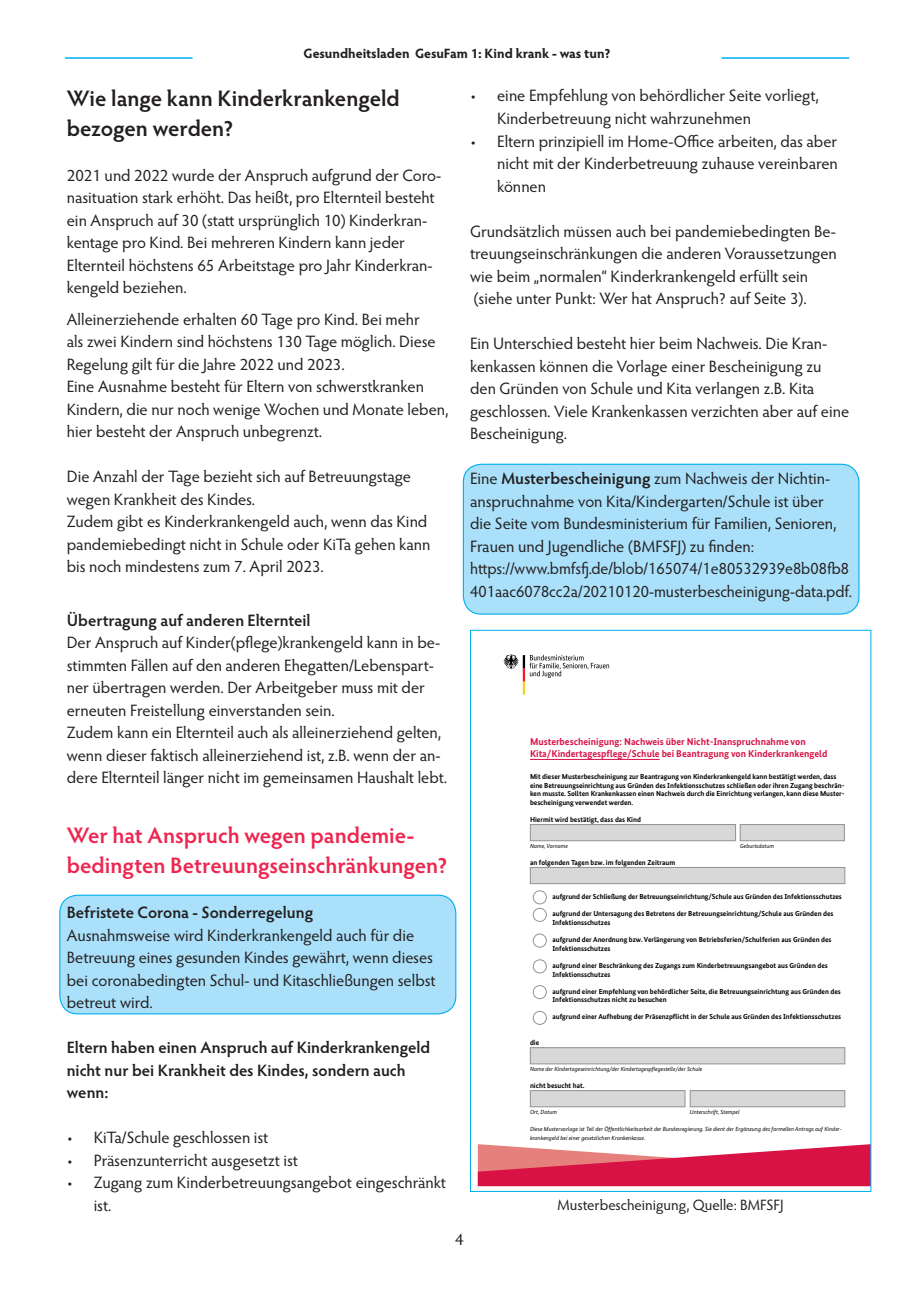
<style>
.page{position:relative;width:919px;height:1289px;background:#fff}
.page>*{position:absolute;margin:0;border:0;box-sizing:border-box;transform-origin:0 0}
.t1{font:600 22.5px/30px "Hypatia Sans Pro";color:#ed264f}
.t2{font:600 22.5px/30px "Hypatia Sans Pro";letter-spacing:-.005em;color:#231f20}
.t3{font:16.5px/22.5px "Hypatia Sans Pro";color:#231f20}
.t4{font:600 16.5px/22.5px "Hypatia Sans Pro";color:#231f20}
.t5{font:15px "Hypatia Sans Pro";color:#231f20}
.t6{font:700 13.5px "Hypatia Sans Pro";letter-spacing:-.005em;color:#231f20}
.t7{font:700 9.9px/11.9px "Bundes Sans";color:#d81245}
.t8{font:700 7.2px/8.6px "Bundes Sans";color:#000002}
.t9{font:italic 6px/8.6px "Bundes Sans";color:#000002}
.s1{font-weight:600}
</style>
<div class="page">
<hr style="left:65px;top:57px;width:127px;height:2px;background:#00aeef">
<hr style="left:721px;top:57px;width:128px;height:2px;background:#00aeef">
<div style="left:60px;top:895px;width:396px;height:118px;background:#aae0f9;border-radius:18px"></div>
<div style="left:59px;top:894px;width:397px;height:120px;border:1px solid #00aeef;border-radius:18px"></div>
<div style="left:463px;top:464px;width:395px;height:150px;background:#aae0f9;border-radius:18px"></div>
<div style="left:463px;top:463px;width:396px;height:151px;border:1px solid #00aeef;border-radius:18px"></div>
<hr style="left:530px;top:759px;width:129px;height:1px;background:#d81245">
<div style="left:533px;top:890px;width:13px;height:14px;border:1px solid #929494;border-radius:50%"></div>
<div style="left:533px;top:908px;width:13px;height:13px;border:1px solid #929494;border-radius:50%"></div>
<div style="left:533px;top:933px;width:13px;height:14px;border:1px solid #929494;border-radius:50%"></div>
<div style="left:533px;top:959px;width:13px;height:14px;border:1px solid #929494;border-radius:50%"></div>
<div style="left:533px;top:985px;width:13px;height:14px;border:1px solid #929494;border-radius:50%"></div>
<div style="left:533px;top:1010px;width:13px;height:14px;border:1px solid #929494;border-radius:50%"></div>
<div style="left:530px;top:824px;width:205px;height:16px;background:#d8d8d8"></div>
<div style="left:530px;top:824px;width:205px;height:17px;border:1px solid #929494"></div>
<div style="left:530px;top:1090px;width:155px;height:16px;background:#d8d8d8"></div>
<div style="left:530px;top:1090px;width:155px;height:17px;border:1px solid #929494"></div>
<div style="left:690px;top:1090px;width:154px;height:16px;background:#d8d8d8"></div>
<div style="left:689px;top:1090px;width:156px;height:17px;border:1px solid #929494"></div>
<div style="left:530px;top:867px;width:314px;height:16px;background:#d8d8d8"></div>
<div style="left:530px;top:867px;width:315px;height:17px;border:1px solid #929494"></div>
<div style="left:530px;top:1047px;width:314px;height:16px;background:#d8d8d8"></div>
<div style="left:530px;top:1047px;width:315px;height:17px;border:1px solid #929494"></div>
<div style="left:740px;top:824px;width:104px;height:16px;background:#d8d8d8"></div>
<div style="left:739px;top:824px;width:105px;height:17px;border:1px solid #929494"></div>
<svg style="left:503px;top:654px;width:106px;height:40px"></svg>
<svg style="left:478px;top:1144px;width:391px;height:42px"></svg>
<p class="t6" style="left:303px;top:44px;width:308px">Gesundheitsladen GesuFam 1: Kind krank - was tun?</p>
<h1 class="t2" style="left:67px;top:82px;width:334px">Wie lange kann Kinderkrankengeld bezogen werden?</h1>
<p class="t3" style="left:67px;top:163px;width:376px">2021 und 2022 wurde der Anspruch aufgrund der Coro&shy;nasituation stark erhöht. Das heißt, pro Elternteil besteht ein Anspruch auf 30 (statt ursprünglich 10) Kinderkran&shy;kentage pro Kind. Bei mehreren Kindern kann jeder Elternteil höchstens 65 Arbeitstage pro Jahr Kinderkran&shy;kengeld beziehen.</p>
<p class="t3" style="left:67px;top:307px;width:383px">Alleinerziehende erhalten 60 Tage pro Kind. Bei mehr<br>als zwei Kindern sind höchstens 130 Tage möglich. Diese Regelung gilt für die Jahre 2022 und 2023.<br>Eine Ausnahme besteht für Eltern von schwerstkranken Kindern, die nur noch wenige Wochen und Monate leben, hier besteht der Anspruch unbegrenzt.</p>
<p class="t3" style="left:67px;top:464px;width:365px">Die Anzahl der Tage bezieht sich auf Betreuungstage wegen Krankheit des Kindes.<br>Zudem gibt es Kinderkrankengeld auch, wenn das Kind pandemiebedingt nicht in Schule oder KiTa gehen kann bis noch mindestens zum 7. April 2023.</p>
<p class="t4" style="left:67px;top:608px;width:245px">Übertragung auf anderen Elternteil</p>
<p class="t3" style="left:67px;top:631px;width:382px">Der Anspruch auf Kinder(pflege)krankengeld kann in be&shy;stimmten Fällen auf den anderen Ehegatten/Lebenspart&shy;ner übertragen werden. Der Arbeitgeber muss mit der erneuten Freistellung einverstanden sein.<br>Zudem kann ein Elternteil auch als alleinerziehend gelten, wenn dieser faktisch alleinerziehend ist, z.B. wenn der an&shy;dere Elternteil länger nicht im gemeinsamen Haushalt lebt.</p>
<h1 class="t1" style="left:67px;top:819px;width:382px">Wer hat Anspruch wegen pandemie&shy;bedingten Betreuungseinschränkungen?</h1>
<p class="t4" style="left:67px;top:900px;width:248px">Befristete Corona - Sonderregelung</p>
<p class="t3" style="left:67px;top:923px;width:370px">Ausnahmsweise wird Kinderkrankengeld auch für die Betreuung eines gesunden Kindes gewährt, wenn dieses bei coronabedingten Schul- und Kitaschließungen selbst betreut wird.</p>
<p class="t4" style="left:67px;top:1035px;width:365px">Eltern haben einen Anspruch auf Kinderkrankengeld nicht nur bei Krankheit des Kindes, sondern auch wenn:</p>
<p class="t3" style="left:67px;top:1125px;width:203px">• KiTa/Schule geschlossen ist</p>
<p class="t3" style="left:67px;top:1148px;width:233px">• Präsenzunterricht ausgesetzt ist</p>
<p class="t3" style="left:94px;top:1170px;width:353px;text-indent:-27px">• Zugang zum Kinderbetreuungsangebot eingeschränkt ist.</p>
<p class="t3" style="left:497px;top:84px;width:323px;text-indent:-27px">• eine Empfehlung von behördlicher Seite vorliegt,<br>Kinderbetreuung nicht wahrzunehmen</p>
<p class="t3" style="left:497px;top:129px;width:342px;text-align:justify;text-indent:-27px">• Eltern prinzipiell im Home-Office arbeiten, das aber nicht mit der Kinderbetreuung zuhause vereinbaren können</p>
<p class="t3" style="left:470px;top:219px;width:368px">Grundsätzlich müssen auch bei pandemiebedingten Be&shy;treuungseinschränkungen die anderen Voraussetzungen wie beim „normalen“ Kinderkrankengeld erfüllt sein (siehe unter Punkt: Wer hat Anspruch? auf Seite 3).</p>
<p class="t3" style="left:470px;top:332px;width:380px">Ein Unterschied besteht hier beim Nachweis. Die Kran&shy;kenkassen können die Vorlage einer Bescheinigung zu den Gründen von Schule und Kita verlangen z.B. Kita geschlossen. Viele Krankenkassen verzichten aber auf eine Bescheinigung.</p>
<p class="t3" style="left:470px;top:467px;width:383px">Eine <span class="s1">Musterbescheinigung</span> zum Nachweis der Nichtin&shy;anspruchnahme von Kita/Kindergarten/Schule ist über<br>die Seite vom Bundesministerium für Familien, Senioren, Frauen und Jugendliche (BMFSFJ) zu finden: https://www.bmfsfj.de/blob/165074/1e80532939e8b08fb8<br>401aac6078cc2a/20210120-musterbescheinigung-data.pdf.</p>
<p class="t7" style="left:530px;top:735px;width:299px">Musterbescheinigung: Nachweis über Nicht-Inanspruchnahme von<br>Kita/Kindertagespflege/Schule bei Beantragung von Kinderkrankengeld</p>
<p class="t8" style="left:530px;top:772px;width:316px">Mit dieser Musterbescheinigung zur Beantragung von Kinderkrankengeld kann bestätigt werden, dass eine Betreuungseinrichtung aus Gründen des Infektionsschutzes schließen oder ihren Zugang beschrän&shy;ken musste. Sollten Krankenkassen einen Nachweis durch die Einrichtung verlangen, kann diese Muster&shy;bescheinigung verwendet werden.</p>
<p class="t8" style="left:530px;top:815px;width:112px">Hiermit wird bestätigt, dass das Kind</p>
<p class="t9" style="left:530px;top:841px;width:40px">Name, Vorname</p>
<p class="t9" style="left:740px;top:841px;width:35px">Geburtsdatum</p>
<p class="t8" style="left:530px;top:858px;width:147px">an folgenden Tagen bzw. im folgenden Zeitraum</p>
<p class="t8" style="left:552px;top:892px;width:291px">aufgrund der Schließung der Betreuungseinrichtung/Schule aus Gründen des Infektionsschutzes</p>
<p class="t8" style="left:552px;top:909px;width:282px">aufgrund der Untersagung des Betretens der Betreuungseinrichtung/Schule aus Gründen des<br>Infektionsschutzes</p>
<p class="t8" style="left:552px;top:935px;width:280px">aufgrund der Anordnung bzw. Verlängerung von Betriebsferien/Schulferien aus Gründen des<br>Infektionsschutzes</p>
<p class="t8" style="left:552px;top:961px;width:277px">aufgrund einer Beschränkung des Zugangs zum Kinderbetreuungsangebot aus Gründen des<br>Infektionsschutzes</p>
<p class="t8" style="left:552px;top:986px;width:290px">aufgrund einer Empfehlung von behördlicher Seite, die Betreuungseinrichtung aus Gründen des<br>Infektionsschutzes nicht zu besuchen</p>
<p class="t8" style="left:552px;top:1012px;width:290px">aufgrund einer Aufhebung der Präsenzpflicht in der Schule aus Gründen des Infektionsschutzes</p>
<p class="t8" style="left:530px;top:1038px;width:11px">die</p>
<p class="t9" style="left:530px;top:1064px;width:174px">Name der Kindertageseinrichtung/der Kindertagespflegestelle/der Schule</p>
<p class="t8" style="left:530px;top:1081px;width:56px">nicht besucht hat.</p>
<p class="t9" style="left:530px;top:1107px;width:28px">Ort, Datum</p>
<p class="t9" style="left:689px;top:1107px;width:51px">Unterschrift, Stempel</p>
<p class="t9" style="left:530px;top:1124px;width:313px">Diese Mustervorlage ist Teil der Öffentlichkeitsarbeit der Bundesregierung. Sie dient der Ergänzung des formellen Antrags auf Kinder&shy;krankengeld bei einer gesetzlichen Krankenkasse.</p>
<p class="t5" style="left:557px;top:1194px;width:227px">Musterbescheinigung, Quelle: BMFSFJ</p>
<p class="t3" style="left:455px;top:1227px;width:10px">4</p>
</div>
